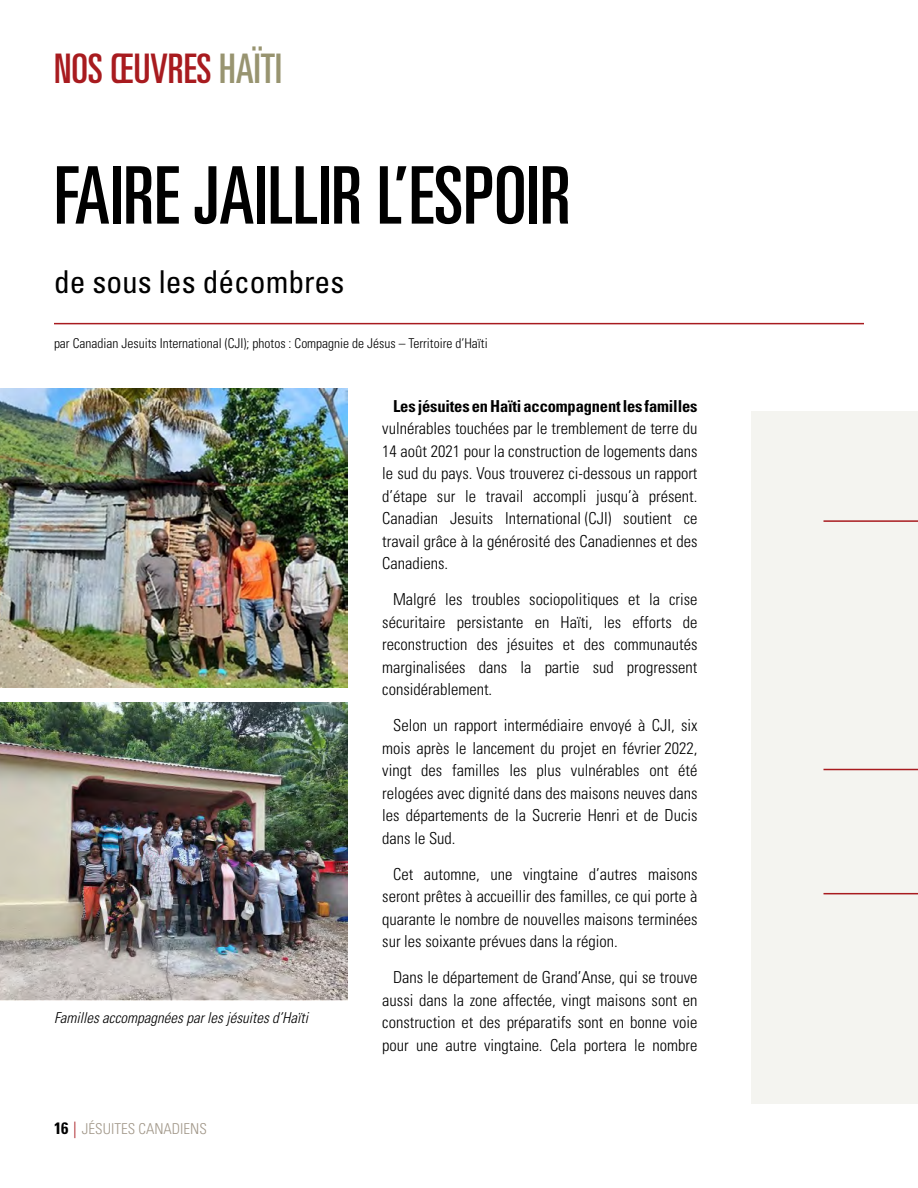
<style>
.page{position:relative;width:918px;height:1188px;background:#fff}
.page>*{position:absolute;margin:0;border:0;box-sizing:border-box;transform-origin:0 0}
.t1{font:ultra-condensed 79.5px "Univers";color:#000}
.t2{font:ultra-condensed 40.8px "Univers";color:#a81b1f}
.t3{font:condensed 31.5px "Univers LT Std";color:#000}
.t4{font:300 condensed 16.5px/22.5px "Univers LT Std";color:#000;text-align:justify}
.t5{font:700 condensed 16.5px "Univers LT Std";letter-spacing:-.01em;color:#000}
.t6{font:italic 300 condensed 15px "Univers LT Std";color:#000}
.t7{font:300 condensed 15px "Univers LT Std";color:#a2988a}
.t8{font:300 condensed 13.5px "Univers LT Std";color:#000}
.s1{color:#989470}
.s2{font-weight:700;font-size:16.5px;color:#000}
.s3{font-size:16.5px;color:#a81b1f}
</style>
<div class="page">
<img style="left:0;top:389px;width:348px;height:298px">
<img style="left:0;top:702px;width:348px;height:298px">
<hr style="left:54px;top:323px;width:810px;height:1px;background:#a81b1f">
<div style="left:752px;top:411px;width:166px;height:692px;background:#f4f4f0"></div>
<hr style="left:824px;top:520px;width:94px;height:2px;background:#a81b1f">
<hr style="left:824px;top:769px;width:94px;height:1px;background:#a81b1f">
<hr style="left:824px;top:893px;width:94px;height:1px;background:#a81b1f">
<h2 class="t2" style="left:54px;top:46px;width:229px">NOS ŒUVRES <span class="s1">HAÏTI</span></h2>
<h1 class="t1" style="left:54px;top:150px;width:518px">FAIRE JAILLIR L’ESPOIR</h1>
<h3 class="t3" style="left:54px;top:261px;width:292px">de sous les décombres</h3>
<p class="t8" style="left:54px;top:335px;width:435px">par Canadian Jesuits International (CJI); photos : Compagnie de Jésus – Territoire d’Haïti</p>
<p class="t6" style="left:54px;top:1009px;width:256px">Familles accompagnées par les jésuites d’Haïti</p>
<p class="t7" style="left:54px;top:1120px;width:154px"><span class="s2">16</span> <span class="s3">|</span> JÉSUITES CANADIENS</p>
<p class="t5" style="left:393px;top:396px;width:306px">Les jésuites en Haïti accompagnent les familles</p>
<p class="t4" style="left:382px;top:417px;width:317px">vulnérables touchées par le tremblement de terre du 14 août 2021 pour la construction de logements dans le sud du pays. Vous trouverez ci-dessous un rapport d’étape sur le travail accompli jusqu’à présent.<br>Canadian Jesuits International (CJI) soutient ce travail grâce à la générosité des Canadiennes et des Canadiens.</p>
<p class="t4" style="left:382px;top:588px;width:317px;text-indent:11px">Malgré les troubles sociopolitiques et la crise sécuritaire persistante en Haïti, les efforts de reconstruction des jésuites et des communautés marginalisées dans la partie sud progressent considérablement.</p>
<p class="t4" style="left:382px;top:714px;width:317px;text-indent:11px">Selon un rapport intermédiaire envoyé à CJI, six mois après le lancement du projet en février 2022, vingt des familles les plus vulnérables ont été relogées avec dignité dans des maisons neuves dans les départements de la Sucrerie Henri et de Ducis dans le Sud.</p>
<p class="t4" style="left:382px;top:863px;width:317px;text-indent:11px">Cet automne, une vingtaine d’autres maisons seront prêtes à accueillir des familles, ce qui porte à quarante le nombre de nouvelles maisons terminées sur les soixante prévues dans la région.</p>
<p class="t4" style="left:382px;top:966px;width:317px;text-indent:11px">Dans le département de Grand’Anse, qui se trouve aussi dans la zone affectée, vingt maisons sont en construction et des préparatifs sont en bonne voie pour une autre vingtaine. Cela portera le nombre</p>
</div>
